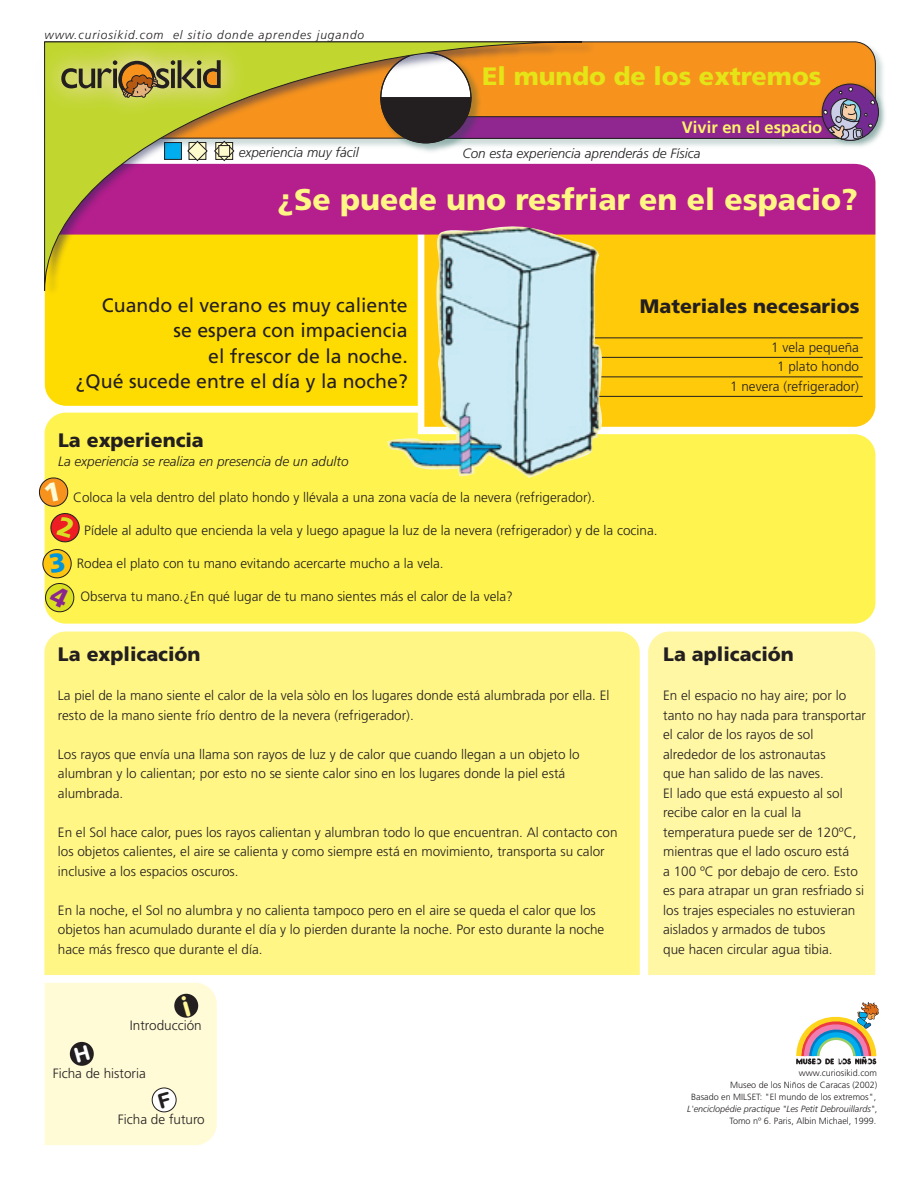
<style>
.page{position:relative;width:915px;height:1191px;background:#fff}
.page>*{position:absolute;margin:0;border:0;box-sizing:border-box;transform-origin:0 0}
.t1{font:900 30px "Frutiger";color:#fff685}
.t2{font:900 25.2px "Frutiger";color:#e4e417}
.t3{font:19.5px/25.5px "Frutiger";color:#231f20;text-align:right}
.t4{font:900 19.5px "Frutiger";color:#231f20}
.t5{font:700 16.5px "Frutiger";color:#fff46d}
.t6{font:300 13.5px/19.5px "Frutiger";color:#231f20}
.t7{font:italic 300 13.5px "Frutiger";color:#231f20}
.t8{font:italic 300 12px "Frutiger";letter-spacing:.075em;color:#231f20}
.t9{font:300 9px/12px "Frutiger";color:#231f20;text-align:right}
.s1{font-style:italic}
</style>
<div class="page">
<div style="left:648px;top:631px;width:227px;height:344px;background:#fff7a4"></div>
<div style="left:44px;top:631px;width:595px;height:344px;background:#fff685"></div>
<div style="left:45px;top:412px;width:830px;height:211px;background:#fff34f"></div>
<div style="left:605px;top:234px;width:270px;height:193px;background:#feca0a"></div>
<div style="left:45px;top:296px;width:342px;height:110px;background:#ffdc01"></div>
<div style="left:596px;top:164px;width:279px;height:70px;background:#b41e8d"></div>
<svg style="left:596px;top:41px;width:279px;height:11px;background:#e38e29"></svg>
<svg style="left:605px;top:396px;width:257px;height:1px"></svg>
<svg style="left:605px;top:376px;width:257px;height:1px"></svg>
<svg style="left:605px;top:357px;width:257px;height:1px"></svg>
<svg style="left:605px;top:337px;width:257px;height:1px"></svg>
<svg style="left:796px;top:1002px;width:82px;height:62px"></svg>
<img style="left:818px;top:81px;width:67px;height:66px">
<img style="left:44px;top:41px;width:552px;height:255px">
<svg style="left:44px;top:41px;width:538px;height:250px;background:#d08260"></svg>
<img style="left:44px;top:41px;width:10px;height:104px">
<img style="left:54px;top:41px;width:5px;height:104px">
<img style="left:214px;top:41px;width:65px;height:104px">
<img style="left:59px;top:41px;width:155px;height:111px">
<svg style="left:61px;top:60px;width:159px;height:38px;background:#a39b47"></svg>
<svg style="left:379px;top:52px;width:496px;height:92px;background:#c67c4f"></svg>
<img style="left:387px;top:223px;width:218px;height:255px">
<svg style="left:39px;top:476px;width:42px;height:138px;background:#eac14b"></svg>
<div style="left:45px;top:983px;width:172px;height:162px;background:#fffbd6"></div>
<p class="t8" style="left:44px;top:28px;width:321px">www.curiosikid.com el sitio donde aprendes jugando</p>
<p class="t7" style="left:239px;top:144px;width:121px">experiencia muy fácil</p>
<h2 class="t2" style="left:482px;top:61px;width:340px">El mundo de los extremos</h2>
<p class="t5" style="left:681px;top:118px;width:142px">Vivir en el espacio</p>
<p class="t7" style="left:462px;top:146px;width:239px">Con esta experiencia aprenderás de Física</p>
<h1 class="t1" style="left:277px;top:182px;width:581px">¿Se puede uno resfriar en el espacio?</h1>
<h3 class="t3" style="left:76px;top:292px;width:333px">Cuando el verano es muy caliente<br>se espera con impaciencia<br>el frescor de la noche.<br>¿Qué sucede entre el día y la noche?</h3>
<h3 class="t4" style="left:639px;top:294px;width:221px">Materiales necesarios</h3>
<p class="t6" style="left:730px;top:337px;width:130px;text-align:right">1 vela pequeña<br>1 plato hondo<br>1 nevera (refrigerador)</p>
<h3 class="t4" style="left:58px;top:428px;width:147px">La experiencia</h3>
<p class="t7" style="left:58px;top:454px;width:292px">La experiencia se realiza en presencia de un adulto</p>
<p class="t6" style="left:73px;top:488px;width:523px">Coloca la vela dentro del plato hondo y llévala a una zona vacía de la nevera (refrigerador).</p>
<p class="t6" style="left:84px;top:521px;width:574px">Pídele al adulto que encienda la vela y luego apague la luz de la nevera (refrigerador) y de la cocina.</p>
<p class="t6" style="left:77px;top:554px;width:368px">Rodea el plato con tu mano evitando acercarte mucho a la vela.</p>
<p class="t6" style="left:80px;top:587px;width:434px">Observa tu mano.¿En qué lugar de tu mano sientes más el calor de la vela?</p>
<h3 class="t4" style="left:58px;top:642px;width:144px">La explicación</h3>
<p class="t6" style="left:58px;top:685px;width:553px">La piel de la mano siente el calor de la vela sòlo en los lugares donde está alumbrada por ella. El resto de la mano siente frío dentro de la nevera (refrigerador).</p>
<p class="t6" style="left:58px;top:744px;width:523px">Los rayos que envía una llama son rayos de luz y de calor que cuando llegan a un objeto lo alumbran y lo calientan; por esto no se siente calor sino en los lugares donde la piel está alumbrada.</p>
<p class="t6" style="left:58px;top:822px;width:561px">En el Sol hace calor, pues los rayos calientan y alumbran todo lo que encuentran. Al contacto con los objetos calientes, el aire se calienta y como siempre está en movimiento, transporta su calor inclusive a los espacios oscuros.</p>
<p class="t6" style="left:58px;top:900px;width:547px">En la noche, el Sol no alumbra y no calienta tampoco pero en el aire se queda el calor que los objetos han acumulado durante el día y lo pierden durante la noche. Por esto durante la noche hace más fresco que durante el día.</p>
<p class="t6" style="left:130px;top:1015px;width:73px">Introducción</p>
<p class="t6" style="left:53px;top:1063px;width:95px">Ficha de historia</p>
<p class="t6" style="left:118px;top:1109px;width:88px">Ficha de futuro</p>
<h3 class="t4" style="left:663px;top:642px;width:132px">La aplicación</h3>
<p class="t6" style="left:663px;top:685px;width:204px">En el espacio no hay aire; por lo tanto no hay nada para transportar el calor de los rayos de sol alrededor de los astronautas<br>que han salido de las naves.<br>El lado que está expuesto al sol recibe calor en la cual la temperatura puede ser de 120ºC, mientras que el lado oscuro está<br>a 100 ºC por debajo de cero. Esto es para atrapar un gran resfriado si los trajes especiales no estuvieran aislados y armados de tubos<br>que hacen circular agua tibia.</p>
<p class="t9" style="left:687px;top:1066px;width:191px">www.curiosikid.com<br>Museo de los Niños de Caracas (2002)<br>Basado en MILSET: "El mundo de los extremos", <span class="s1">L'enciclopédie practique "Les Petit Debrouillards"</span>, Tomo nº 6. Paris, Albin Michael, 1999.</p>
</div>
